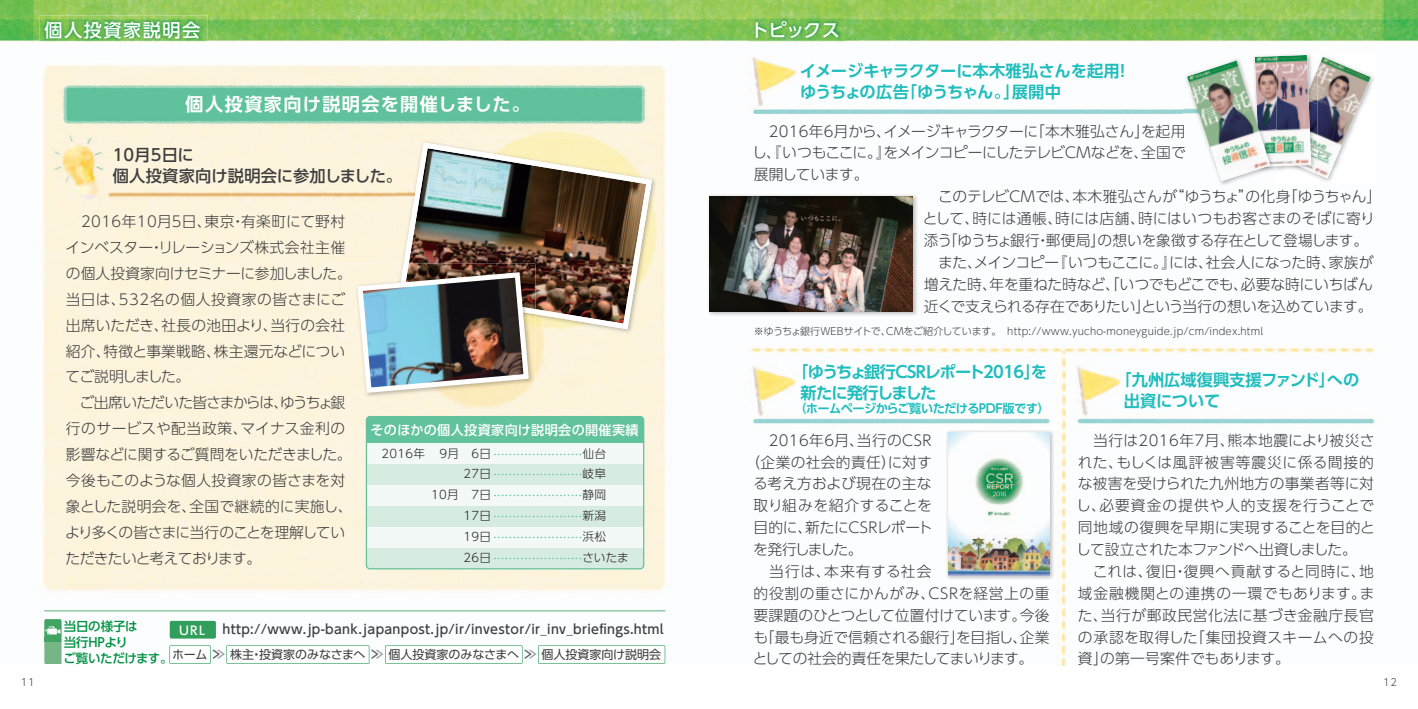
<style>
.page{position:relative;width:1418px;height:709px;background:#fff}
.page>*{position:absolute;margin:0;border:0;box-sizing:border-box;transform-origin:0 0}
.t1{font:18.12px "UD Shin Go Pro De Bold 90 pv RKSJ H";letter-spacing:.075em;color:#fff}
.t2{font:18.12px "UD Shin Go Pro Medium 90 pv RKSJ H";letter-spacing:.085em;color:#fff}
.t3{font:16.25px/21.2px "UD Shin Go Pro De Bold 90 pv RKSJ H";letter-spacing:-.01em;color:#21bdbd}
.t4{font:16.25px/21.2px "UD Shin Go Pro De Bold 90 pv RKSJ H";letter-spacing:-.07em;color:#21bdbd}
.t5{font:16.25px/21.2px "UD Shin Go Pro Medium 90 pv RKSJ H";letter-spacing:.005em;color:#3e3e3f}
.t6{font:16.25px/21.2px "UD Shin Go Pro De Bold 90 pv RKSJ H";color:#21bdbd}
.t7{font:14.75px/25.9px "UD Shin Go Pro Light 90 pv RKSJ H";color:#3e3e3f}
.t8{font:14.75px/21.9px "UD Shin Go Pro Light 90 pv RKSJ H";letter-spacing:.025em;color:#3e3e3f}
.t9{font:14.75px "UD Shin Go Pro Light 90 pv RKSJ H";letter-spacing:-.03em;color:#3e3e3f}
.t10{font:14.75px "UD Shin Go Pro Light 90 pv RKSJ H";letter-spacing:-.035em;color:#3e3e3f}
.t11{font:14.75px "UD Shin Go Pro Light 90 pv RKSJ H";letter-spacing:-.055em;color:#3e3e3f}
.t12{font:14.75px "UD Shin Go Pro Light 90 pv RKSJ H";letter-spacing:-.04em;color:#3e3e3f}
.t13{font:14.75px "UD Shin Go Pro Light 90 pv RKSJ H";letter-spacing:-.02em;color:#3e3e3f}
.t14{font:14.75px "UD Shin Go Pro Light 90 pv RKSJ H";letter-spacing:.02em;color:#3e3e3f}
.t15{font:14.75px "UD Shin Go Pro Light 90 pv RKSJ H";letter-spacing:.045em;color:#3e3e3f}
.t16{font:14.75px "UD Shin Go Pro Light 90 pv RKSJ H";letter-spacing:.06em;color:#3e3e3f}
.t17{font:14.75px "UD Shin Go Pro Light 90 pv RKSJ H";letter-spacing:-.11em;color:#3e3e3f}
.t18{font:14.75px "UD Shin Go Pro Light 90 pv RKSJ H";color:#3f3f40}
.t19{font:13.12px "UD Shin Go Pro Medium 90 pv RKSJ H";letter-spacing:.025em;color:#fff}
.t20{font:12.75px "UD Shin Go Pro Medium 90 pv RKSJ H";letter-spacing:.025em;color:#3e3e3f}
.t21{font:12.5px/16.2px "UD Shin Go Pro Medium 90 pv RKSJ H";letter-spacing:-.025em;color:#009041}
.t22{font:12.25px "UD Shin Go Pro De Bold 90 pv RKSJ H";letter-spacing:-.045em;color:#21bdbd}
.t23{font:12px "UD Shin Go Pro Regular 90 pv RKSJ H";color:#3e3e3f}
.t24{font:12px "UD Shin Go Pro Medium 90 pv RKSJ H";color:#fff}
.t25{font:10px "UD Shin Go Pro Light 90 pv RKSJ H";letter-spacing:.02em;color:#3e3e3f}
.t26{font:9.25px "UD Shin Go Pro Light 90 pv RKSJ H";color:#61c29c}
.s1{color:#3f3f40}
.s2{font-size:11.62px;color:#231f20}
</style>
<div class="page">
<img style="left:0;top:0;width:1417px;height:666px">
<svg style="left:366px;top:416px;width:278px;height:153px"></svg>
<img style="left:944px;top:427px;width:112px;height:155px">
<img style="left:948px;top:432px;width:101px;height:144px">
<img style="left:395px;top:137px;width:265px;height:201px">
<img style="left:399px;top:142px;width:253px;height:187px">
<img style="left:342px;top:264px;width:193px;height:138px">
<img style="left:342px;top:292px;width:3px;height:14px">
<svg style="left:342px;top:318px;width:2px;height:14px"></svg>
<svg style="left:342px;top:344px;width:2px;height:14px"></svg>
<svg style="left:342px;top:395px;width:3px;height:7px"></svg>
<img style="left:399px;top:264px;width:136px;height:50px">
<img style="left:357px;top:272px;width:172px;height:121px">
<hr style="left:44px;top:610px;width:621px;height:1px;background:#41a463">
<div style="left:170px;top:621px;width:46px;height:17px;background:#319f5b;border-radius:2px"></div>
<svg style="left:169px;top:645px;width:496px;height:18px"></svg>
<div style="left:45px;top:619px;width:16px;height:45px;background:#76b686"></div>
<div style="left:45px;top:619px;width:16px;height:22px;background:#41a463"></div>
<svg style="left:45px;top:626px;width:15px;height:8px"></svg>
<img style="left:1276px;top:52px;width:100px;height:132px">
<img style="left:1314px;top:57px;width:56px;height:122px">
<img style="left:1250px;top:51px;width:67px;height:5px">
<img style="left:1275px;top:52px;width:42px;height:121px">
<img style="left:1311px;top:69px;width:6px;height:31px">
<img style="left:1311px;top:100px;width:6px;height:31px">
<img style="left:1296px;top:131px;width:21px;height:42px">
<img style="left:1276px;top:55px;width:35px;height:111px">
<img style="left:1182px;top:56px;width:94px;height:132px">
<svg style="left:1182px;top:124px;width:1px;height:14px"></svg>
<img style="left:1182px;top:145px;width:3px;height:15px">
<img style="left:1254px;top:56px;width:22px;height:73px">
<img style="left:1270px;top:129px;width:6px;height:38px">
<img style="left:1186px;top:60px;width:84px;height:122px">
<img style="left:705px;top:192px;width:214px;height:126px">
<img style="left:709px;top:197px;width:203px;height:114px">
<img style="left:39px;top:15px;width:168px;height:34px">
<img style="left:748px;top:15px;width:98px;height:34px">
<p class="t2" style="left:45px;top:23px;width:157px">個人投資家説明会</p>
<p class="t2" style="left:750px;top:23px;width:91px">トピックス</p>
<p class="t1" style="left:186px;top:98px;width:346px">個人投資家向け説明会を開催しました。</p>
<p class="t5" style="left:113px;top:146px;width:291px">10月5日に<br>個人投資家向け説明会に参加しました。</p>
<p class="t7" style="left:65px;top:211px;width:289px">　2016年10月5日、東京・有楽町にて野村インベスター・リレーションズ株式会社主催の個人投資家向けセミナーに参加しました。当日は、532名の個人投資家の皆さまに<span class="s1">ご</span>出席いただき、社長の池田より、当行の会<span class="s1">社</span>紹介、特徴と事業戦略、株主還元などにつ<span class="s1">い</span>てご説明しました。<br>　ご出席いただいた皆さまからは、ゆうちょ<br>行のサービスや配当政策、マイナス金利の影響などに関するご質問をいただきました。今後もこのような個人投資家の皆さまを対象とした説明会を、全国で継続的に実施し、より多くの皆さまに当行のことを理解していただきたいと考えております。</p>
<p class="t18" style="left:330px;top:397px;width:16px">銀</p>
<p class="t19" style="left:370px;top:425px;width:270px">そのほかの個人投資家向け説明会の開催実績</p>
<p class="t26" style="left:381px;top:450px;width:226px"><span class="s2">201 6年 9月 6日</span>・・・・・・・・・・・・・・・・・・・・・・・<span class="s2">仙台</span></p>
<p class="t26" style="left:463px;top:471px;width:144px"><span class="s2">27日</span>・・・・・・・・・・・・・・・・・・・・・・・<span class="s2">岐阜</span></p>
<p class="t26" style="left:431px;top:492px;width:176px"><span class="s2">1 0月 7日</span>・・・・・・・・・・・・・・・・・・・・・・・<span class="s2">静岡</span></p>
<p class="t26" style="left:463px;top:513px;width:144px"><span class="s2">1 7日</span>・・・・・・・・・・・・・・・・・・・・・・・<span class="s2">新潟</span></p>
<p class="t26" style="left:463px;top:534px;width:144px"><span class="s2">1 9日</span>・・・・・・・・・・・・・・・・・・・・・・・<span class="s2">浜松</span></p>
<p class="t26" style="left:463px;top:555px;width:166px"><span class="s2">26日</span>・・・・・・・・・・・・・・・・・・・・・・・<span class="s2">さいたま</span></p>
<p class="t21" style="left:63px;top:619px;width:111px">当日の様子は<br>当行HPより<br>ご覧いただけます。</p>
<p class="t24" style="left:179px;top:625px;width:28px">URL</p>
<p class="t20" style="left:222px;top:624px;width:443px">http://www.jp-bank.japanpost.jp/ir/investor/ir_inv_briefings.html</p>
<p class="t23" style="left:172px;top:650px;width:37px">ホーム</p>
<p class="t23" style="left:230px;top:650px;width:137px">株主・投資家のみなさまへ</p>
<p class="t23" style="left:388px;top:650px;width:132px">個人投資家のみなさまへ</p>
<p class="t23" style="left:541px;top:650px;width:121px">個人投資家向け説明会</p>
<p class="t3" style="left:799px;top:62px;width:332px">イメージキャラクターに本木雅弘さんを起用！ゆうちょの広告「ゆうちゃん。」展開中</p>
<p class="t7" style="left:753px;top:120px;width:433px">　2016年6月から、イメージキャラクターに「本木雅弘さん」を起<span class="s1">用</span></p>
<p class="t11" style="left:752px;top:147px;width:435px">し、『いつもここに。』をメインコピーにしたテレビＣＭなどを、全国<span class="s1">で</span></p>
<p class="t9" style="left:753px;top:169px;width:116px">展開しています。</p>
<p class="t9" style="left:923px;top:191px;width:459px">　このテレビＣＭでは、本木雅弘さんが“ゆうちょ”の化身「ゆうちゃん」</p>
<p class="t7" style="left:922px;top:207px;width:453px">として、時には通帳、時には店舗、時にはいつもお客さまのそばに寄り</p>
<p class="t12" style="left:923px;top:235px;width:446px">添う「ゆうちょ銀行・郵便局」の想いを象徴する存在として登場します。</p>
<p class="t10" style="left:923px;top:257px;width:451px">　また、メインコピー『いつもここに。』には、社会人になった時、家族が</p>
<p class="t7" style="left:923px;top:273px;width:450px">増えた時、年を重ねた時など、「いつでもどこでも、必要な時にいちばん</p>
<p class="t13" style="left:923px;top:300px;width:450px">近くで支えられる存在でありたい」という当行の想いを込めています。</p>
<p class="t25" style="left:753px;top:327px;width:511px">※ゆうちょ銀行ＷＥＢサイトで、ＣＭをご紹介しています。　http://www.yucho-moneyguide.jp/cm/index.html</p>
<p class="t4" style="left:800px;top:363px;width:248px;text-indent:-8px">「ゆうちょ銀行CSRレポート2016」を新たに発行しました</p>
<p class="t6" style="left:1123px;top:371px;width:237px;text-indent:-8px">「九州広域復興支援ファンド」への出資について</p>
<p class="t22" style="left:794px;top:404px;width:257px">（ホームページからご覧いただけるPDF版です）</p>
<p class="t8" style="left:753px;top:431px;width:179px">　2016年6月、当行のCSR</p>
<p class="t14" style="left:745px;top:456px;width:188px">（企業の社会的責任）に対す</p>
<p class="t14" style="left:753px;top:478px;width:180px">る考え方および現在の主な</p>
<p class="t7" style="left:753px;top:495px;width:180px">取り組みを紹介することを</p>
<p class="t7" style="left:753px;top:516px;width:181px">目的に、新たにCSRレポート</p>
<p class="t17" style="left:753px;top:544px;width:111px">を発行しました。</p>
<p class="t16" style="left:753px;top:566px;width:179px">　当行は、本来有する社会</p>
<p class="t15" style="left:753px;top:587px;width:297px">的役割の重さにかんがみ、CSRを経営上の重</p>
<p class="t7" style="left:753px;top:604px;width:297px">要課題のひとつとして位置付けています。今後</p>
<p class="t7" style="left:753px;top:626px;width:298px">も「最も身近で信頼される銀行」を目指し、企業</p>
<p class="t9" style="left:752px;top:653px;width:282px">としての社会的責任を果たしてまいります。</p>
<p class="t8" style="left:1076px;top:431px;width:300px">　当行は2016年7月、熊本地震により被災された、もしくは風評被害等震災に係る間接的な被害を受けられた九州地方の事業者等に対し、必要資金の提供や人的支援を行うことで同地域の復興を早期に実現することを目的として設立された本ファンドへ出資しました。　これは、復旧・復興へ貢献すると同時に、地域金融機関との連携の一環でもあります。また、当行が郵政民営化法に基づき金融庁長官の承認を取得した「集団投資スキームへの投資」の第一号案件でもあります。</p>
<p class="t25" style="left:21px;top:679px;width:15px">11</p>
<p class="t25" style="left:1383px;top:679px;width:15px">12</p>
</div>
